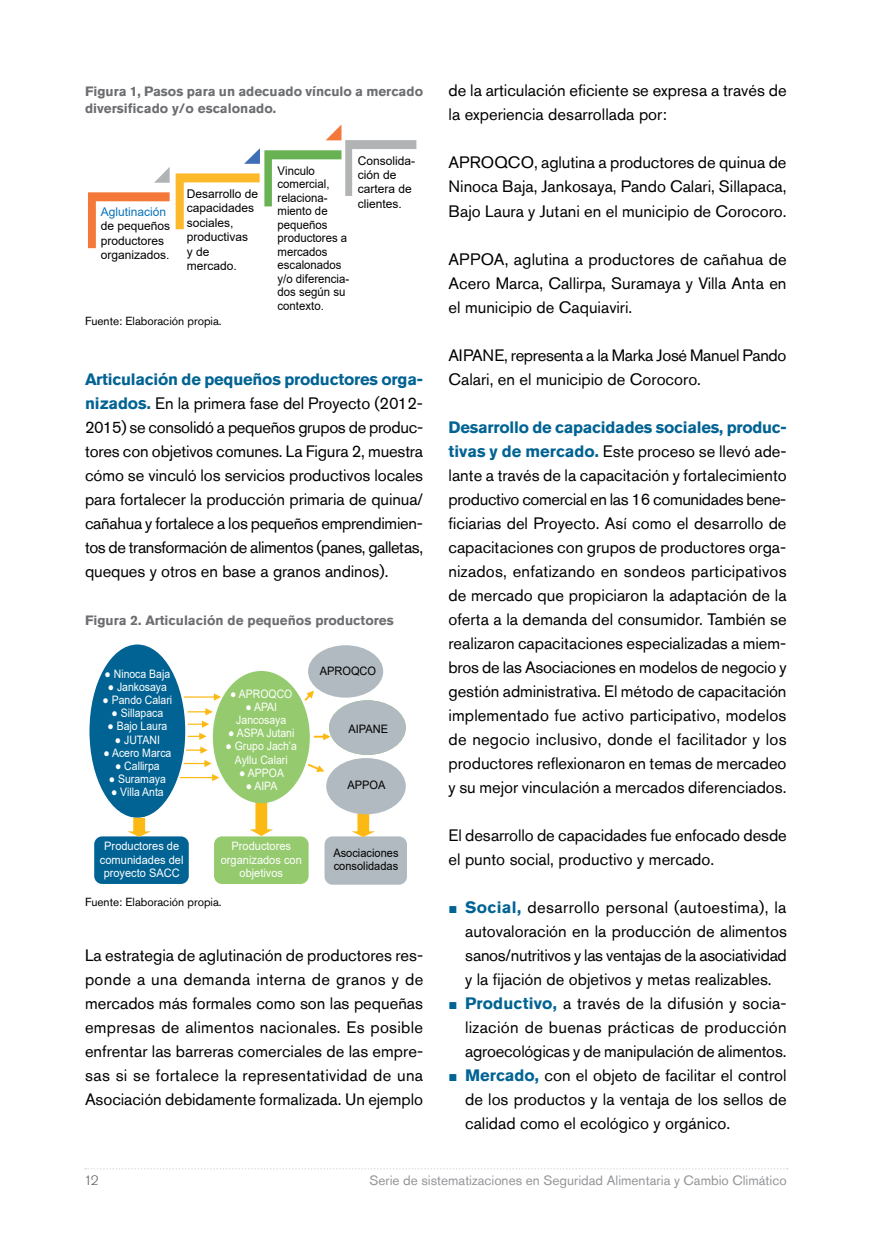
<style>
.page{position:relative;width:893px;height:1234px;background:#fff}
.page>*{position:absolute;margin:0;border:0;box-sizing:border-box;transform-origin:0 0}
.t1{font:16.5px/24px "Akzidenz Grotesk Std";color:#000;text-align:justify}
.t2{font:700 13.5px/16.2px "Akzidenz Grotesk Std";color:#6d6e71}
.t3{font:13.5px "Akzidenz Grotesk Std";color:#939598}
.t4{font:300 13.5px "Akzidenz Grotesk Std";color:#58595b}
.t5{font:12px/14.4px "Arial";color:#000}
.t6{font:12px/13.5px "Arial";color:#000;scale:.95 1}
.t7{font:12px "Arial";color:#0b72ba}
.t8{font:11.7px/13px "Arial";color:#fff;text-align:center;scale:.9 1}
.t9{font:11.7px/13px "Arial";color:#fff;text-align:center;scale:.95 1}
.t10{font:11.7px "Akzidenz Grotesk Std";color:#000}
.t11{font:11.7px/13px "Arial";color:#000;scale:.95 1}
.s1{font-weight:700;color:#006393}
.s2{font-family:"Arial";font-weight:900;font-size:15px;color:#006393}
</style>
<div class="page">
<svg style="left:85px;top:1168px;width:703px;height:1px"></svg>
<svg style="left:88px;top:192px;width:82px;height:56px"></svg>
<svg style="left:154px;top:167px;width:16px;height:16px"></svg>
<svg style="left:176px;top:125px;width:240px;height:104px"></svg>
<div style="left:89px;top:644px;width:96px;height:173px;background:#006393;border-radius:50%"></div>
<div style="left:308px;top:645px;width:75px;height:52px;background:#b1bac0;border-radius:50%"></div>
<svg style="left:184px;top:693px;width:37px;height:7px"></svg>
<svg style="left:180px;top:774px;width:39px;height:7px"></svg>
<svg style="left:186px;top:746px;width:22px;height:7px"></svg>
<svg style="left:188px;top:708px;width:25px;height:31px"></svg>
<svg style="left:184px;top:760px;width:28px;height:7px"></svg>
<div style="left:94px;top:836px;width:95px;height:47px;background:#006393;border-radius:8px"></div>
<div style="left:214px;top:836px;width:95px;height:47px;background:#95cb6e;border-radius:8px"></div>
<div style="left:325px;top:836px;width:82px;height:48px;background:#b1bac0;border-radius:8px"></div>
<div style="left:329px;top:700px;width:77px;height:54px;background:#b1bac0;border-radius:50%"></div>
<svg style="left:304px;top:690px;width:10px;height:11px"></svg>
<svg style="left:308px;top:763px;width:16px;height:8px"></svg>
<svg style="left:314px;top:733px;width:16px;height:7px"></svg>
<svg style="left:127px;top:817px;width:24px;height:19px"></svg>
<svg style="left:250px;top:801px;width:23px;height:34px"></svg>
<svg style="left:352px;top:812px;width:23px;height:24px"></svg>
<div style="left:213px;top:670px;width:97px;height:133px;background:#95cb6e;border-radius:50%"></div>
<div style="left:326px;top:757px;width:80px;height:57px;background:#b1bac0;border-radius:50%"></div>
<p class="t2" style="left:85px;top:83px;width:340px">Figura 1, Pasos para un adecuado vínculo a mercado diversificado y/o escalonado.</p>
<p class="t7" style="left:101px;top:203px;width:67px">Aglutinación</p>
<p class="t5" style="left:101px;top:219px;width:71px">de pequeños productores organizados.</p>
<p class="t5" style="left:187px;top:186px;width:73px">Desarrollo de capacidades sociales, productivas<br>y de mercado.</p>
<p class="t10" style="left:85px;top:314px;width:138px">Fuente: Elaboración propia.</p>
<p class="t6" style="left:278px;top:163px;width:77px">Vinculo comercial, relaciona&shy;miento de pequeños productores a mercados escalonados y/o diferencia&shy;dos según su contexto.</p>
<p class="t5" style="left:358px;top:153px;width:59px">Consolida&shy;ción de cartera de clientes.</p>
<p class="t1" style="left:85px;top:366px;width:340px"><span class="s1">Articulación de pequeños productores orga&shy;nizados.</span> En la primera fase del Proyecto (2012- 2015) se consolidó a pequeños grupos de produc&shy;tores con objetivos comunes. La Figura 2, muestra cómo se vinculó los servicios productivos locales para fortalecer la producción primaria de quinua/ cañahua y fortalece a los pequeños emprendimien&shy;tos de transformación de alimentos (panes, galletas, queques y otros en base a granos andinos).</p>
<p class="t2" style="left:85px;top:611px;width:310px">Figura 2. Articulación de pequeños productores</p>
<p class="t8" style="left:105px;top:667px;width:74px">● Ninoca Baja</p>
<p class="t8" style="left:108px;top:680px;width:67px">● Jankosaya</p>
<p class="t8" style="left:103px;top:693px;width:79px">● Pando Calari</p>
<p class="t8" style="left:112px;top:706px;width:59px">● Sillapaca</p>
<p class="t8" style="left:107px;top:719px;width:68px">● Bajo Laura</p>
<p class="t8" style="left:115px;top:732px;width:52px">● JUTANI</p>
<p class="t8" style="left:103px;top:745px;width:77px">● Acero Marca</p>
<p class="t8" style="left:115px;top:758px;width:51px">● Callirpa</p>
<p class="t8" style="left:109px;top:772px;width:65px">● Suramaya</p>
<p class="t8" style="left:111px;top:785px;width:60px">● Villa Anta</p>
<p class="t11" style="left:320px;top:664px;width:61px">APROQCO</p>
<p class="t8" style="left:230px;top:687px;width:71px">● APROQCO</p>
<p class="t8" style="left:236px;top:700px;width:57px">● APAI<br>Jancosaya</p>
<p class="t8" style="left:228px;top:726px;width:75px">● ASPA Jutani</p>
<p class="t8" style="left:226px;top:739px;width:81px">● Grupo Jach’a<br>Ayllu Calari</p>
<p class="t8" style="left:239px;top:765px;width:51px">● APPOA</p>
<p class="t8" style="left:246px;top:778px;width:37px">● AIPA</p>
<p class="t11" style="left:347px;top:778px;width:42px">APPOA</p>
<p class="t11" style="left:348px;top:722px;width:43px">AIPANE</p>
<p class="t9" style="left:100px;top:839px;width:89px">Productores de comunidades del proyecto SACC</p>
<p class="t9" style="left:221px;top:839px;width:87px">Productores organizados con objetivos</p>
<p class="t11" style="left:333px;top:845px;width:70px">Asociaciones consolidadas</p>
<p class="t10" style="left:85px;top:894px;width:138px">Fuente: Elaboración propia.</p>
<p class="t1" style="left:85px;top:942px;width:340px">La estrategia de aglutinación de productores res&shy;ponde a una demanda interna de granos y de mercados más formales como son las pequeñas empresas de alimentos nacionales. Es posible enfrentar las barreras comerciales de las empre&shy;sas si se fortalece la representatividad de una Asociación debidamente formalizada. Un ejemplo</p>
<p class="t1" style="left:449px;top:78px;width:340px">de la articulación eficiente se expresa a través de la experiencia desarrollada por:</p>
<p class="t1" style="left:449px;top:150px;width:340px">APROQCO, aglutina a productores de quinua de Ninoca Baja, Jankosaya, Pando Calari, Sillapaca, Bajo Laura y Jutani en el municipio de Corocoro.</p>
<p class="t1" style="left:449px;top:246px;width:340px">APPOA, aglutina a productores de cañahua de Acero Marca, Callirpa, Suramaya y Villa Anta en el municipio de Caquiaviri.</p>
<p class="t1" style="left:449px;top:343px;width:339px">AIPANE, representa a la Marka José Manuel Pando<br>Calari, en el municipio de Corocoro.</p>
<p class="t1" style="left:448px;top:415px;width:340px"><span class="s1">Desarrollo de capacidades sociales, produc&shy;tivas y de mercado.</span> Este proceso se llevó ade&shy;lante a través de la capacitación y fortalecimiento productivo comercial en las 16 comunidades bene&shy;ficiarias del Proyecto. Así como el desarrollo de capacitaciones con grupos de productores orga&shy;nizados, enfatizando en sondeos participativos de mercado que propiciaron la adaptación de la oferta a la demanda del consumidor. También se realizaron capacitaciones especializadas a miem&shy;bros de las Asociaciones en modelos de negocio y gestión administrativa. El método de capacitación implementado fue activo participativo, modelos de negocio inclusivo, donde el facilitador y los productores reflexionaron en temas de mercadeo y su mejor vinculación a mercados diferenciados.</p>
<p class="t1" style="left:448px;top:823px;width:340px">El desarrollo de capacidades fue enfocado desde el punto social, productivo y mercado.</p>
<p class="t1" style="left:465px;top:894px;width:323px;text-indent:-16px"><span class="s2">■</span> <span class="s1">Social,</span> desarrollo personal (autoestima), la autovaloración en la producción de alimentos sanos/nutritivos y las ventajas de la asociatividad y la fijación de objetivos y metas realizables.</p>
<p class="t1" style="left:465px;top:990px;width:323px;text-indent:-16px"><span class="s2">■</span> <span class="s1">Productivo,</span> a través de la difusión y socia&shy;lización de buenas prácticas de producción agroecológicas y de manipulación de alimentos.</p>
<p class="t1" style="left:465px;top:1062px;width:323px;text-indent:-16px"><span class="s2">■</span> <span class="s1">Mercado,</span> con el objeto de facilitar el control de los productos y la ventaja de los sellos de calidad como el ecológico y orgánico.</p>
<p class="t4" style="left:84px;top:1172px;width:16px">12</p>
<p class="t3" style="left:369px;top:1171px;width:419px">Serie de sistematizaciones en Seguridad Alimentaria y Cambio Climático</p>
</div>
